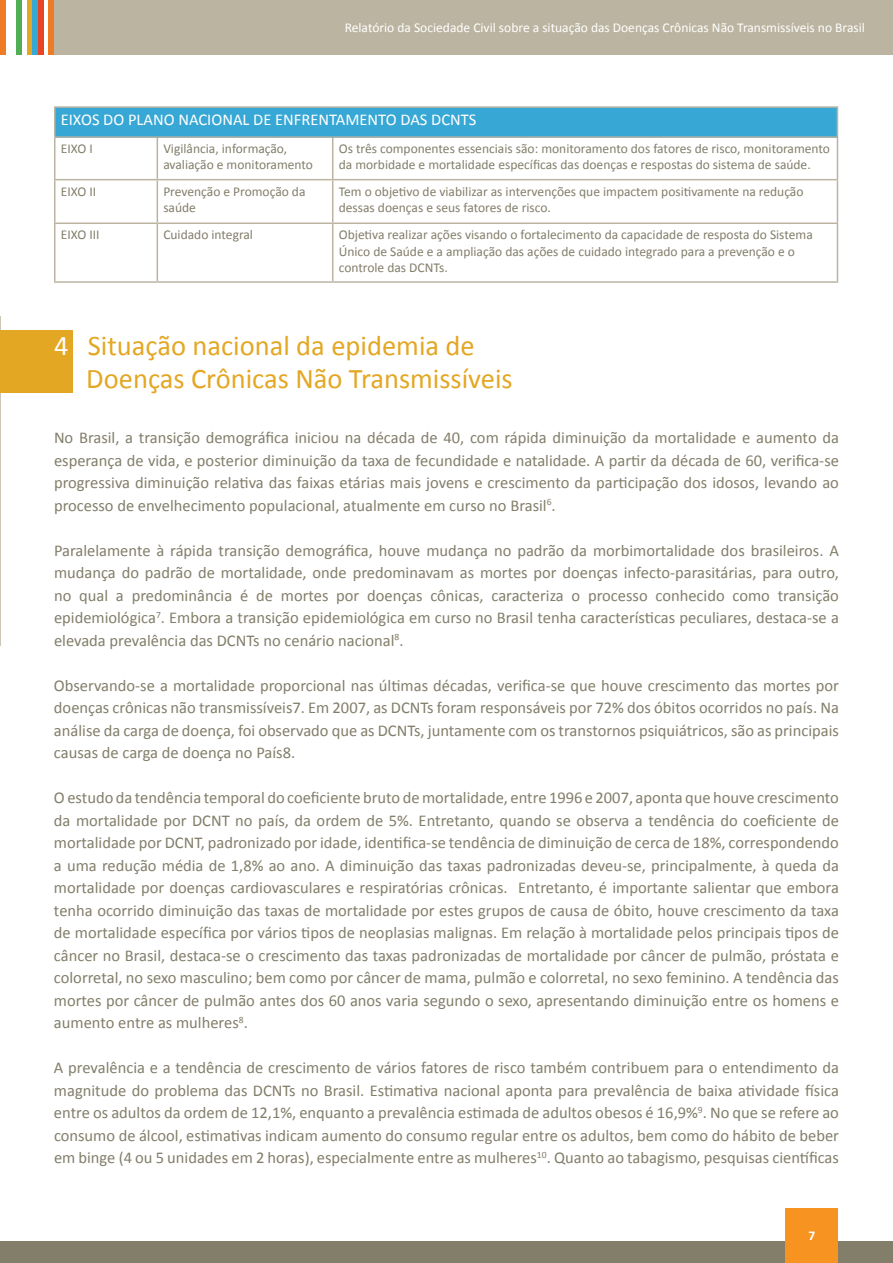
<style>
.page{position:relative;width:893px;height:1263px;background:#fff}
.page>*{position:absolute;margin:0;border:0;box-sizing:border-box;transform-origin:0 0}
.t1{font:28.5px/33px "Calibri";color:#e3a723}
.t2{font:16.5px/22.5px "Calibri";color:#827e6a;text-align:justify}
.t3{font:16.5px "Calibri";color:#fff}
.t4{font:13.5px/16.2px "Calibri";color:#827e6a}
.t5{font:13.5px "Calibri";color:#fff}
.t6{font:700 13.5px "Calibri";color:#fff}
.s1{color:#fff}
</style>
<div class="page">
<div style="left:54px;top:0;width:839px;height:54px;background:#bbb4a1"></div>
<div style="left:0;top:0;width:5px;height:54px;background:#ef7c25"></div>
<div style="left:27px;top:0;width:5px;height:54px;background:#e3a723"></div>
<div style="left:32px;top:0;width:6px;height:54px;background:#37a7d5"></div>
<div style="left:38px;top:0;width:5px;height:54px;background:#e64624"></div>
<div style="left:16px;top:0;width:6px;height:54px;background:#51ae56"></div>
<div style="left:49px;top:0;width:5px;height:54px;background:#ef7c25"></div>
<div style="left:0;top:1242px;width:893px;height:21px;background:#827e6a"></div>
<div style="left:786px;top:1209px;width:52px;height:54px;background:#f79320"></div>
<svg style="left:0;top:316px;width:1px;height:330px"></svg>
<div style="left:0;top:331px;width:73px;height:62px;background:#e3a723"></div>
<div style="left:55px;top:107px;width:782px;height:30px;background:#37a7d5"></div>
<hr style="left:54px;top:106px;width:103px;height:2px;background:#bbb4a1">
<hr style="left:54px;top:108px;width:2px;height:28px;background:#bbb4a1">
<hr style="left:157px;top:106px;width:176px;height:2px;background:#bbb4a1">
<hr style="left:333px;top:106px;width:505px;height:2px;background:#bbb4a1">
<svg style="left:837px;top:108px;width:1px;height:28px"></svg>
<hr style="left:54px;top:136px;width:103px;height:2px;background:#bbb4a1">
<hr style="left:54px;top:138px;width:2px;height:41px;background:#bbb4a1">
<hr style="left:157px;top:136px;width:176px;height:2px;background:#bbb4a1">
<hr style="left:157px;top:138px;width:1px;height:41px;background:#bbb4a1">
<hr style="left:333px;top:136px;width:505px;height:2px;background:#bbb4a1">
<hr style="left:332px;top:138px;width:1px;height:41px;background:#bbb4a1">
<hr style="left:837px;top:138px;width:1px;height:41px;background:#bbb4a1">
<hr style="left:54px;top:179px;width:103px;height:1px;background:#bbb4a1">
<hr style="left:54px;top:180px;width:2px;height:42px;background:#bbb4a1">
<hr style="left:157px;top:179px;width:176px;height:1px;background:#bbb4a1">
<hr style="left:157px;top:180px;width:1px;height:42px;background:#bbb4a1">
<hr style="left:333px;top:179px;width:505px;height:1px;background:#bbb4a1">
<hr style="left:332px;top:180px;width:1px;height:42px;background:#bbb4a1">
<hr style="left:837px;top:180px;width:1px;height:42px;background:#bbb4a1">
<hr style="left:54px;top:222px;width:103px;height:2px;background:#bbb4a1">
<hr style="left:54px;top:224px;width:2px;height:57px;background:#bbb4a1">
<hr style="left:157px;top:222px;width:176px;height:2px;background:#bbb4a1">
<hr style="left:157px;top:224px;width:1px;height:57px;background:#bbb4a1">
<hr style="left:333px;top:222px;width:505px;height:2px;background:#bbb4a1">
<hr style="left:332px;top:224px;width:1px;height:57px;background:#bbb4a1">
<hr style="left:837px;top:224px;width:1px;height:57px;background:#bbb4a1">
<hr style="left:54px;top:281px;width:103px;height:2px;background:#bbb4a1">
<hr style="left:157px;top:281px;width:176px;height:2px;background:#bbb4a1">
<hr style="left:333px;top:281px;width:505px;height:2px;background:#bbb4a1">
<p class="t5" style="left:345px;top:18px;width:522px">Relatório da Sociedade Civil sobre a situação das Doenças Crônicas Não Transmissíveis no Brasil</p>
<p class="t3" style="left:61px;top:108px;width:417px">EIXOS DO PLANO NACIONAL DE ENFRENTAMENTO DAS DCNTS</p>
<p class="t4" style="left:61px;top:140px;width:34px">EIXO I</p>
<p class="t4" style="left:163px;top:140px;width:151px">Vigilância, informação, avaliação e monitoramento</p>
<p class="t4" style="left:339px;top:140px;width:493px">Os três componentes essenciais são: monitoramento dos fatores de risco, monitoramento da morbidade e mortalidade específicas das doenças e respostas do sistema de saúde.</p>
<p class="t4" style="left:61px;top:183px;width:37px">EIXO II</p>
<p class="t4" style="left:163px;top:183px;width:144px">Prevenção e Promoção da saúde</p>
<p class="t4" style="left:339px;top:183px;width:466px">Tem o objetivo de viabilizar as intervenções que impactem positivamente na redução dessas doenças e seus fatores de risco.</p>
<p class="t4" style="left:61px;top:226px;width:40px">EIXO III</p>
<p class="t4" style="left:163px;top:226px;width:91px">Cuidado integral</p>
<p class="t4" style="left:339px;top:226px;width:476px">Objetiva realizar ações visando o fortalecimento da capacidade de resposta do Sistema<br>Único de Saúde e a ampliação das ações de cuidado integrado para a prevenção e o controle das DCNTs.</p>
<h1 class="t1" style="left:86px;top:328px;width:428px;text-indent:-32px"><span class="s1">4</span> Situação nacional da epidemia de<br>Doenças Crônicas Não Transmissíveis</h1>
<p class="t2" style="left:54px;top:426px;width:786px">No Brasil, a transição demográfica iniciou na década de 40, com rápida diminuição da mortalidade e aumento da esperança de vida, e posterior diminuição da taxa de fecundidade e natalidade. A partir da década de 60, verifica-se progressiva diminuição relativa das faixas etárias mais jovens e crescimento da participação dos idosos, levando ao processo de envelhecimento populacional, atualmente em curso no Brasil<sup>6</sup>.</p>
<p class="t2" style="left:54px;top:539px;width:786px">Paralelamente à rápida transição demográfica, houve mudança no padrão da morbimortalidade dos brasileiros. A mudança do padrão de mortalidade, onde predominavam as mortes por doenças infecto-parasitárias, para outro, no qual a predominância é de mortes por doenças cônicas, caracteriza o processo conhecido como transição epidemiológica<sup>7</sup>. Embora a transição epidemiológica em curso no Brasil tenha características peculiares, destaca-se a elevada prevalência das DCNTs no cenário nacional<sup>8</sup>.</p>
<p class="t2" style="left:54px;top:674px;width:786px">Observando-se a mortalidade proporcional nas últimas décadas, verifica-se que houve crescimento das mortes por doenças crônicas não transmissíveis7. Em 2007, as DCNTs foram responsáveis por 72% dos óbitos ocorridos no país. Na análise da carga de doença, foi observado que as DCNTs, juntamente com os transtornos psiquiátricos, são as principais causas de carga de doença no País8.</p>
<p class="t2" style="left:54px;top:786px;width:786px">O estudo da tendência temporal do coeficiente bruto de mortalidade, entre 1996 e 2007, aponta que houve crescimento da mortalidade por DCNT no país, da ordem de 5%. Entretanto, quando se observa a tendência do coeficiente de mortalidade por DCNT, padronizado por idade, identifica-se tendência de diminuição de cerca de 18%, correspondendo a uma redução média de 1,8% ao ano. A diminuição das taxas padronizadas deveu-se, principalmente, à queda da mortalidade por doenças cardiovasculares e respiratórias crônicas. Entretanto, é importante salientar que embora tenha ocorrido diminuição das taxas de mortalidade por estes grupos de causa de óbito, houve crescimento da taxa de mortalidade específica por vários tipos de neoplasias malignas. Em relação à mortalidade pelos principais tipos de câncer no Brasil, destaca-se o crescimento das taxas padronizadas de mortalidade por câncer de pulmão, próstata e colorretal, no sexo masculino; bem como por câncer de mama, pulmão e colorretal, no sexo feminino. A tendência das mortes por câncer de pulmão antes dos 60 anos varia segundo o sexo, apresentando diminuição entre os homens e aumento entre as mulheres<sup>8</sup>.</p>
<p class="t2" style="left:54px;top:1056px;width:786px">A prevalência e a tendência de crescimento de vários fatores de risco também contribuem para o entendimento da magnitude do problema das DCNTs no Brasil. Estimativa nacional aponta para prevalência de baixa atividade física entre os adultos da ordem de 12,1%, enquanto a prevalência estimada de adultos obesos é 16,9%<sup>9</sup>. No que se refere ao consumo de álcool, estimativas indicam aumento do consumo regular entre os adultos, bem como do hábito de beber em binge (4 ou 5 unidades em 2 horas), especialmente entre as mulheres<sup>10</sup>. Quanto ao tabagismo, pesquisas científicas</p>
<p class="t6" style="left:808px;top:1226px;width:8px">7</p>
</div>
